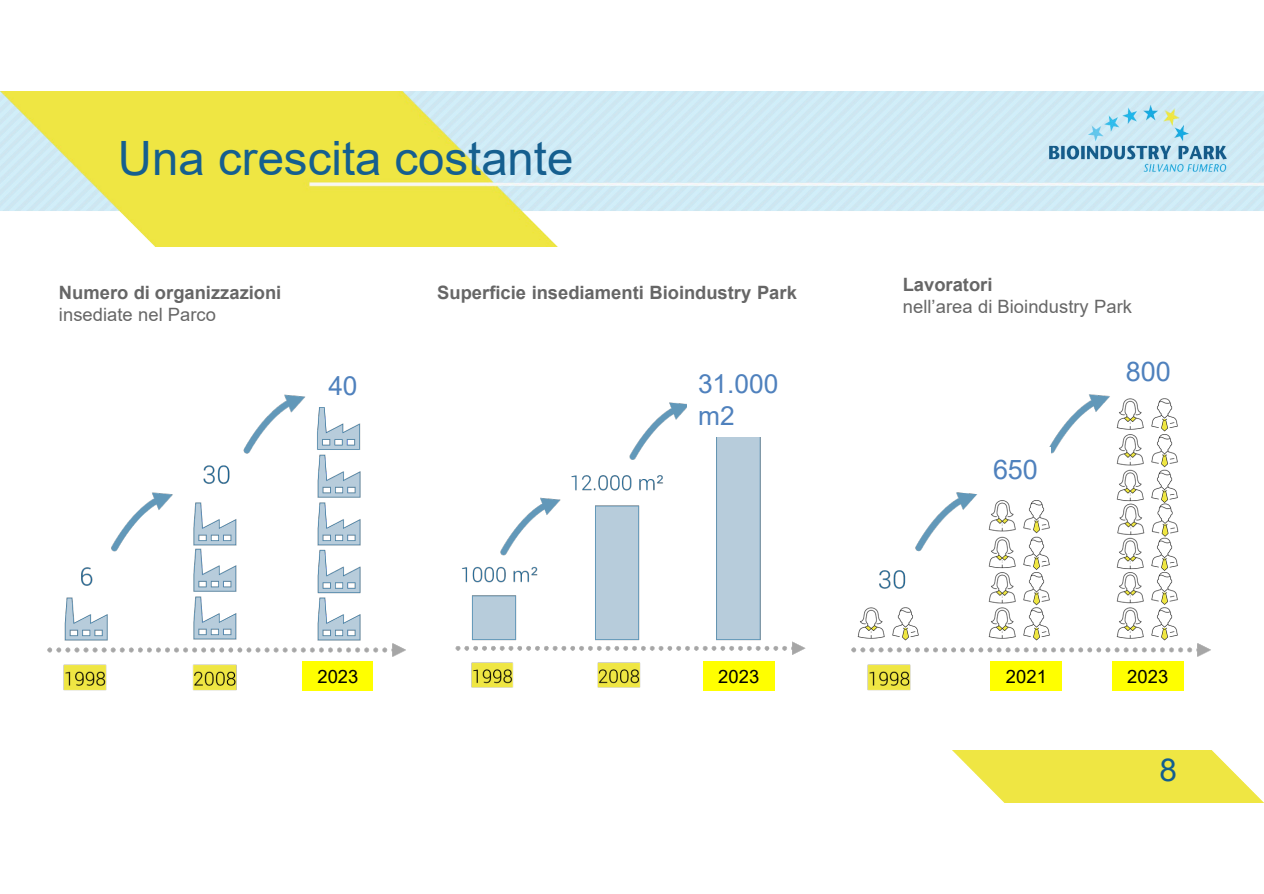
<style>
.page{position:relative;width:1264px;height:894px;background:#fff}
.page>*{position:absolute;margin:0;border:0;box-sizing:border-box;transform-origin:0 0}
.t1{font:47.4px "Arial";color:#155f8f}
.t2{font:31.5px "Arial";color:#125e8f}
.t3{font:27px "Arial";letter-spacing:-.005em;color:#4f81bd}
.t4{font:26.25px/31.7px "Arial";color:#4f81bd}
.t5{font:700 18.3px "Arial";color:#666}
.t6{font:18.3px/21.9px "Arial";letter-spacing:.005em;color:#666}
.t7{font:18.3px "Arial";letter-spacing:.005em;color:#000}
.s1{font-weight:700}
</style>
<div class="page">
<img style="left:0;top:91px;width:1263px;height:156px">
<img style="left:952px;top:750px;width:311px;height:52px">
<img style="left:851px;top:394px;width:360px;height:297px">
<img style="left:47px;top:394px;width:359px;height:297px">
<img style="left:455px;top:402px;width:351px;height:289px">
<div style="left:302px;top:661px;width:71px;height:29px;background:#ff0"></div>
<div style="left:703px;top:661px;width:71px;height:29px;background:#ff0"></div>
<div style="left:1111px;top:661px;width:71px;height:29px;background:#ff0"></div>
<div style="left:687px;top:362px;width:134px;height:75px;background:#fff"></div>
<div style="left:317px;top:364px;width:56px;height:43px;background:#fff"></div>
<div style="left:990px;top:661px;width:71px;height:29px;background:#ff0"></div>
<div style="left:982px;top:447px;width:68px;height:43px;background:#fff"></div>
<p class="t1" style="left:118px;top:126px;width:457px">Una crescita costante</p>
<p class="t5" style="left:59px;top:279px;width:224px">Numero di organizzazioni</p>
<p class="t5" style="left:437px;top:280px;width:361px">Superficie insediamenti Bioindustry Park</p>
<p class="t6" style="left:59px;top:303px;width:158px">insediate nel Parco</p>
<p class="t4" style="left:328px;top:370px;width:31px">40</p>
<p class="t4" style="left:698px;top:368px;width:82px">31.000 m2</p>
<p class="t6" style="left:902px;top:273px;width:231px"><span class="s1">Lavoratori<br></span>nell’area di Bioindustry Park</p>
<p class="t3" style="left:992px;top:450px;width:46px">650</p>
<p class="t3" style="left:1125px;top:353px;width:46px">800</p>
<p class="t7" style="left:1005px;top:663px;width:42px">2021</p>
<p class="t7" style="left:317px;top:663px;width:42px">2023</p>
<p class="t7" style="left:718px;top:663px;width:42px">2023</p>
<p class="t7" style="left:1126px;top:663px;width:42px">2023</p>
<h2 class="t2" style="left:1159px;top:748px;width:19px">8</h2>
</div>
